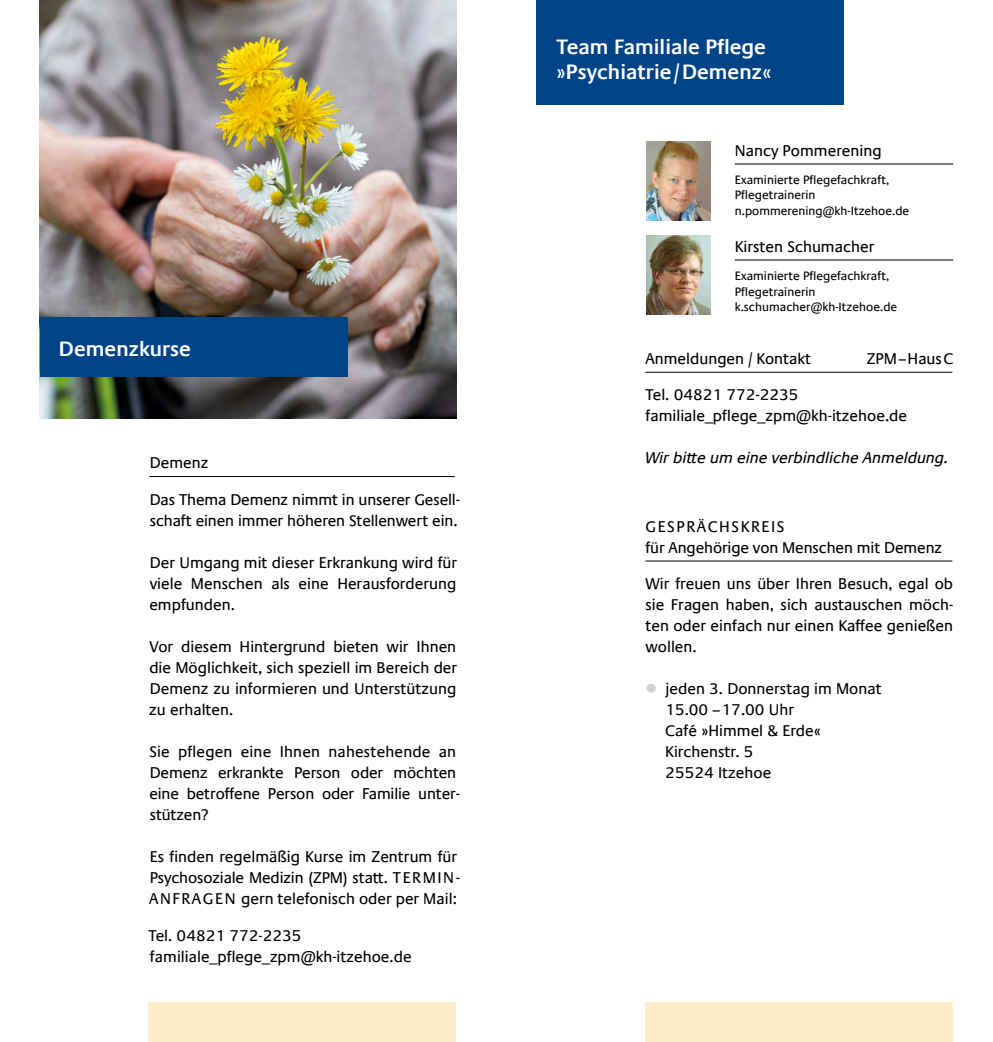
<style>
.page{position:relative;width:993px;height:1042px;background:#fff}
.page>*{position:absolute;margin:0;border:0;box-sizing:border-box;transform-origin:0 0}
.t1{font:600 21px/24.5px "Praxis Com";color:#fff}
.t2{font:15.75px/21px "Praxis Com";color:#000}
.t3{font:italic 15.75px "Praxis Com";color:#000}
.t4{font:15.75px "Praxis Com";letter-spacing:.1em;color:#000}
.t5{font:12.25px/15.8px "Praxis Com";color:#000}
.s1{font-weight:400}
.s2{color:#d0d0d0}
</style>
<div class="page">
<img style="left:646px;top:235px;width:64px;height:80px">
<img style="left:646px;top:141px;width:64px;height:79px">
<div style="left:645px;top:1002px;width:307px;height:40px;background:#ffeeca"></div>
<div style="left:148px;top:1002px;width:307px;height:40px;background:#ffeeca"></div>
<div style="left:536px;top:0;width:307px;height:104px;background:#048"></div>
<hr style="left:734px;top:164px;width:218px;height:1px;background:#000">
<hr style="left:734px;top:260px;width:218px;height:1px;background:#000">
<hr style="left:151px;top:97px;width:306px;height:1px;background:#000">
<hr style="left:151px;top:208px;width:306px;height:1px;background:#000">
<hr style="left:151px;top:317px;width:306px;height:1px;background:#000">
<img style="left:39px;top:0;width:417px;height:418px">
<div style="left:40px;top:318px;width:307px;height:59px;background:#048"></div>
<hr style="left:149px;top:476px;width:305px;height:1px;background:#000">
<hr style="left:645px;top:372px;width:307px;height:1px;background:#000">
<hr style="left:645px;top:561px;width:307px;height:1px;background:#000">
<p class="t1" style="left:59px;top:336px;width:133px">Demenzkurse</p>
<p class="t2" style="left:150px;top:452px;width:60px">Demenz</p>
<p class="t2" style="left:150px;top:489px;width:311px">Das Thema Demenz nimmt in unserer Gesell&shy;schaft einen immer höheren Stellenwert ein.</p>
<p class="t2" style="left:149px;top:552px;width:309px;text-align:justify">Der Umgang mit dieser Erkrankung wird für viele Menschen als eine Herausforderung empfunden.</p>
<p class="t2" style="left:149px;top:636px;width:309px;text-align:justify">Vor diesem Hintergrund bieten wir Ihnen die Möglichkeit, sich speziell im Bereich der Demenz zu informieren und Unterstützung zu erhalten.</p>
<p class="t2" style="left:149px;top:741px;width:312px">Sie pflegen eine Ihnen nahestehende an<br>Demenz erkrankte Person oder möchten eine betroffene Person oder Familie unter&shy;stützen?</p>
<p class="t2" style="left:149px;top:846px;width:312px">Es finden regelmäßig Kurse im Zentrum für<br>Psychosoziale Medizin (ZPM) statt. TERMIN-<br>ANFRAGEN gern telefonisch oder per Mail:</p>
<p class="t2" style="left:148px;top:925px;width:154px">Tel. 04821 772-2235</p>
<p class="t2" style="left:150px;top:946px;width:263px">familiale_pflege_zpm@kh-itzehoe.de</p>
<p class="t1" style="left:556px;top:35px;width:216px">Team Familiale Pflege <span class="s1">»</span>Psychiatrie/Demenz<span class="s1">«</span></p>
<p class="t2" style="left:734px;top:140px;width:148px">Nancy Pommerening</p>
<p class="t5" style="left:734px;top:172px;width:156px">Examinierte Pflegefachkraft,<br>Pflegetrainerin</p>
<p class="t5" style="left:734px;top:203px;width:176px">n.pommerening@kh-Itzehoe.de</p>
<p class="t2" style="left:734px;top:236px;width:141px">Kirsten Schumacher</p>
<p class="t5" style="left:734px;top:268px;width:156px">Examinierte Pflegefachkraft,<br>Pflegetrainerin</p>
<p class="t5" style="left:734px;top:299px;width:164px">k.schumacher@kh-Itzehoe.de</p>
<p class="t2" style="left:645px;top:348px;width:167px">Anmeldungen / Kontakt</p>
<p class="t2" style="left:866px;top:348px;width:88px">ZPM – Haus C</p>
<p class="t2" style="left:645px;top:384px;width:154px">Tel. 04821 772-2235</p>
<p class="t2" style="left:645px;top:405px;width:263px">familiale_pflege_zpm@kh-itzehoe.de</p>
<p class="t3" style="left:645px;top:449px;width:305px">Wir bitte um eine verbindliche Anmeldung.</p>
<p class="t4" style="left:645px;top:517px;width:140px">GESPRÄCHSKREIS</p>
<p class="t2" style="left:645px;top:537px;width:298px">für Angehörige von Menschen mit Demenz</p>
<p class="t2" style="left:645px;top:573px;width:309px;text-align:justify">Wir freuen uns über Ihren Besuch, egal ob sie Fragen haben, sich austauschen möch&shy;ten oder einfach nur einen Kaffee genießen wollen.</p>
<p class="t2" style="left:645px;top:678px;width:238px"><span class="s2">●</span> jeden 3. Donnerstag im Monat</p>
<p class="t2" style="left:665px;top:699px;width:130px">15.00 –17.00 Uhr</p>
<p class="t2" style="left:665px;top:720px;width:157px">Café »Himmel &amp; Erde«<br>Kirchenstr. 5<br>25524 Itzehoe</p>
</div>
